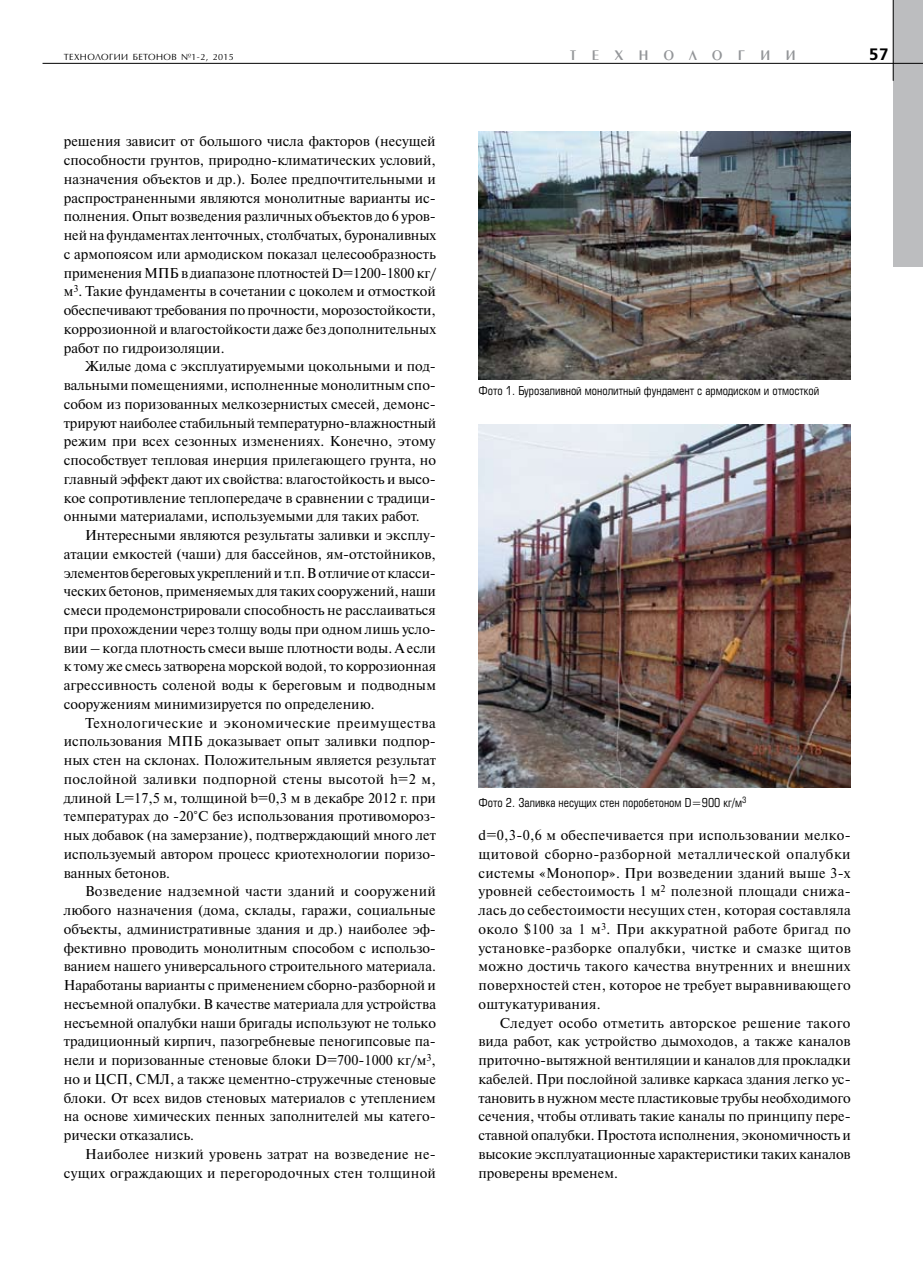
<style>
.page{position:relative;width:923px;height:1263px;background:#fff}
.page>*{position:absolute;margin:0;border:0;box-sizing:border-box;transform-origin:0 0}
.t1{font:700 16.5px "Free Set C";color:#000}
.t2{font:14.55px "Penta Demi";letter-spacing:1.07em;color:#939598}
.t3{font:14.25px/18.8px "Newton C";color:#000;text-align:justify}
.t4{font:14.25px/18.8px "Newton C";letter-spacing:.02em;color:#000;text-align:right}
.t5{font:12px "Europe Cond";color:#000}
.t6{font:9px "AG Opus";letter-spacing:.045em;color:#000}
</style>
<div class="page">
<div style="left:893px;top:0;width:30px;height:267px;background:#bcbdbf"></div>
<img style="left:478px;top:132px;width:372px;height:248px">
<img style="left:478px;top:424px;width:372px;height:363px">
<hr style="left:893px;top:0;width:1px;height:81px;background:#000">
<hr style="left:43px;top:63px;width:880px;height:1px;background:#000">
<p class="t6" style="left:64px;top:51px;width:172px">ТЕХНОЛОГИИ БЕТОНОВ №1-2, 2015</p>
<p class="t2" style="left:570px;top:48px;width:227px">ТЕХНОЛОГИИ</p>
<p class="t1" style="left:868px;top:45px;width:19px">57</p>
<p class="t3" style="left:64px;top:132px;width:374px">решения зависит от большого числа факторов (несущей способности грунтов, природно-климатических условий, назначения объектов и др.). Более предпочтительными и распространенными являются монолитные варианты ис&shy;полнения. Опыт возведения различных объектов до 6 уров&shy;ней на фундаментах ленточных, столбчатых, буроналивных с армопоясом или армодиском показал целесообразность применения МПБ в диапазоне плотностей D=1200-1800 кг/ м<sup>3</sup>. Такие фундаменты в сочетании с цоколем и отмосткой обеспечивают требования по прочности, морозостойкости, коррозионной и влагостойкости даже без дополнительных работ по гидроизоляции.</p>
<p class="t3" style="left:64px;top:357px;width:374px;text-indent:21px">Жилые дома с эксплуатируемыми цокольными и под&shy;вальными помещениями, исполненные монолитным спо&shy;собом из поризованных мелкозернистых смесей, демонс&shy;трируют наиболее стабильный температурно-влажностный режим при всех сезонных изменениях. Конечно, этому способствует тепловая инерция прилегающего грунта, но главный эффект дают их свойства: влагостойкость и высо&shy;кое сопротивление теплопередаче в сравнении с традици&shy;онными материалами, используемыми для таких работ.</p>
<p class="t3" style="left:64px;top:526px;width:374px;text-indent:21px">Интересными являются результаты заливки и эксплу&shy;атации емкостей (чаши) для бассейнов, ям-отстойников, элементов береговых укреплений и т.п. В отличие от класси&shy;ческих бетонов, применяемых для таких сооружений, наши смеси продемонстрировали способность не расслаиваться при прохождении через толщу воды при одном лишь усло&shy;вии – когда плотность смеси выше плотности воды. А если к тому же смесь затворена морской водой, то коррозионная агрессивность соленой воды к береговым и подводным сооружениям минимизируется по определению.</p>
<p class="t3" style="left:64px;top:713px;width:374px;text-indent:21px">Технологические и экономические преимущества использования МПБ доказывает опыт заливки подпор&shy;ных стен на склонах. Положительным является результат послойной заливки подпорной стены высотой h=2 м, длиной L=17,5 м, толщиной b=0,3 м в декабре 2012 г. при температурах до -20°С без использования противомороз&shy;ных добавок (на замерзание), подтверждающий много лет используемый автором процесс криотехнологии поризо&shy;ванных бетонов.</p>
<p class="t3" style="left:64px;top:882px;width:374px;text-indent:21px">Возведение надземной части зданий и сооружений любого назначения (дома, склады, гаражи, социальные объекты, административные здания и др.) наиболее эф&shy;фективно проводить монолитным способом с использо&shy;ванием нашего универсального строительного материала.<br>Наработаны варианты с применением сборно-разборной и несъемной опалубки. В качестве материала для устройства несъемной опалубки наши бригады используют не только традиционный кирпич, пазогребневые пеногипсовые па&shy;нели и поризованные стеновые блоки D=700-1000 кг/м<sup>3</sup>, но и ЦСП, СМЛ, а также цементно-стружечные стеновые блоки. От всех видов стеновых материалов с утеплением на основе химических пенных заполнителей мы катего&shy;рически отказались.</p>
<p class="t4" style="left:64px;top:1145px;width:374px">Наиболее низкий уровень затрат на возведение не&shy;сущих ограждающих и перегородочных стен толщиной</p>
<p class="t5" style="left:478px;top:383px;width:342px">Фото 1. Бурозаливной монолитный фундамент с армодиском и отмосткой</p>
<p class="t5" style="left:478px;top:795px;width:269px">Фото 2. Заливка несущих стен поробетоном D=900 кг/м<sup>3</sup></p>
<p class="t3" style="left:478px;top:826px;width:374px">d=0,3-0,6 м обеспечивается при использовании мелко&shy;щитовой сборно-разборной металлической опалубки системы «Монопор». При возведении зданий выше 3-х уровней себестоимость 1 м<sup>2</sup> полезной площади снижа&shy;лась до себестоимости несущих стен, которая составляла около $100 за 1 м<sup>3</sup>. При аккуратной работе бригад по установке-разборке опалубки, чистке и смазке щитов можно достичь такого качества внутренних и внешних поверхностей стен, которое не требует выравнивающего оштукатуривания.</p>
<p class="t3" style="left:478px;top:1013px;width:374px;text-indent:21px">Следует особо отметить авторское решение такого вида работ, как устройство дымоходов, а также каналов приточно-вытяжной вентиляции и каналов для прокладки кабелей. При послойной заливке каркаса здания легко ус&shy;тановить в нужном месте пластиковые трубы необходимого сечения, чтобы отливать такие каналы по принципу пере&shy;ставной опалубки. Простота исполнения, экономичность и высокие эксплуатационные характеристики таких каналов проверены временем.</p>
</div>
